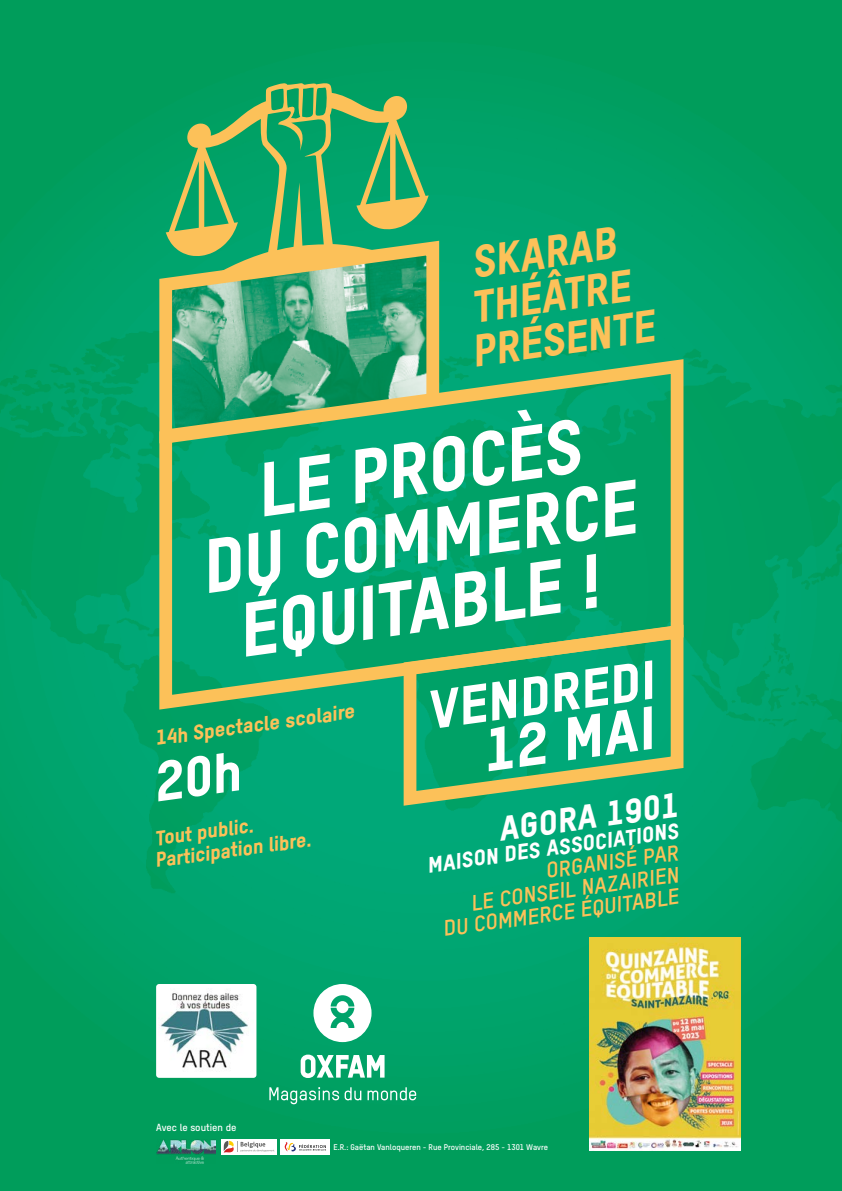
<style>
.page{position:relative;width:842px;height:1191px;background:#fff}
.page>*{position:absolute;margin:0;border:0;box-sizing:border-box;transform-origin:0 0}
.t1{font:73.7px/68.1px "T Star Pro Heavy";color:#fff;text-align:center}
.t2{font:59.3px "Oxfam TSTARPRO Headline";color:#fff;scale:1.04 1}
.t3{font:53.3px "Oxfam TSTARPRO Headline";color:#fff;scale:1.04 1}
.t4{font:43.9px/43.9px "T Star Pro Heavy";color:#fcc159}
.t5{font:33.7px "Oxfam TSTARPRO Headline";color:#fff;scale:1.04 1}
.t6{font:700 21.7px/21.6px "Oxfam TSTARPRO";color:#fcc159;text-align:right;scale:1.04 1}
.t7{font:21.7px "Oxfam TSTARPRO Headline";color:#fff;scale:1.04 1}
.t8{font:20.2px/21.8px "T Star Pro Heavy";color:#fcc159}
.t9{font:20.2px "T Star Pro Heavy";color:#fcc159;scale:1.04 1}
.t10{font:10px "T Star Pro Bold";color:#fff;scale:1.04 1}
.t11{font:8px "T Star Pro Bold";color:#fff;scale:1.04 1}
</style>
<div class="page">
<img style="left:0;top:0;width:842px;height:1191px">
<svg style="left:153px;top:350px;width:537px;height:368px;background:#16a76d"></svg>
<svg style="left:397px;top:615px;width:293px;height:199px;background:#2daa6c"></svg>
<svg style="left:166px;top:62px;width:263px;height:170px;background:#37a863"></svg>
<svg style="left:153px;top:232px;width:293px;height:220px;background:#5fae76"></svg>
<svg style="left:269px;top:1087px;width:70px;height:17px"></svg>
<svg style="left:345px;top:1087px;width:16px;height:13px"></svg>
<svg style="left:367px;top:1087px;width:49px;height:13px"></svg>
<svg style="left:313px;top:984px;width:59px;height:58px"></svg>
<svg style="left:301px;top:1054px;width:84px;height:24px"></svg>
<svg style="left:221px;top:1139px;width:56px;height:15px"></svg>
<svg style="left:224px;top:1140px;width:51px;height:12px"></svg>
<div style="left:280px;top:1139px;width:50px;height:15px;background:#fff"></div>
<svg style="left:284px;top:1142px;width:42px;height:9px"></svg>
<div style="left:156px;top:984px;width:100px;height:93px;background:#fff;border-radius:3px"></div>
<img style="left:160px;top:993px;width:88px;height:75px">
<img style="left:156px;top:1139px;width:59px;height:24px">
<img style="left:590px;top:937px;width:150px;height:213px">
<svg style="left:158px;top:751px;width:81px;height:50px;background:#00a064"></svg>
<h3 class="t4" style="left:456px;top:238px;width:185px;rotate:-8deg">SKARAB<br>THÉÂTRE<br>PRÉSENTE</h3>
<h1 class="t1" style="left:186px;top:459px;width:439px;rotate:-8deg">LE PROCÈS<br>DU COMMERCE<br>ÉQUITABLE !</h1>
<h3 class="t3" style="left:422px;top:678px;width:222px;rotate:-8deg">VENDREDI</h3>
<h3 class="t9" style="left:153px;top:723px;width:195px;rotate:-8deg">14h Spectacle scolaire</h3>
<h2 class="t2" style="left:476px;top:715px;width:168px;rotate:-8deg">12 MAI</h2>
<h3 class="t8" style="left:150px;top:826px;width:158px;rotate:-8deg">Tout public.<br>Participation libre.</h3>
<h3 class="t5" style="left:495px;top:808px;width:176px;rotate:-8deg">AGORA 1901</h3>
<h3 class="t7" style="left:425px;top:852px;width:245px;rotate:-8deg">MAISON DES ASSOCIATIONS</h3>
<h3 class="t6" style="left:435px;top:875px;width:236px;rotate:-8deg">ORGANISÉ PAR<br>LE CONSEIL NAZAIRIEN<br>DU COMMERCE ÉQUITABLE</h3>
<p class="t10" style="left:156px;top:1120px;width:79px">Avec le soutien de</p>
<p class="t11" style="left:334px;top:1141px;width:208px">E.R.: Gaëtan Vanloqueren - Rue Provinciale, 285 - 1301 Wavre</p>
</div>
